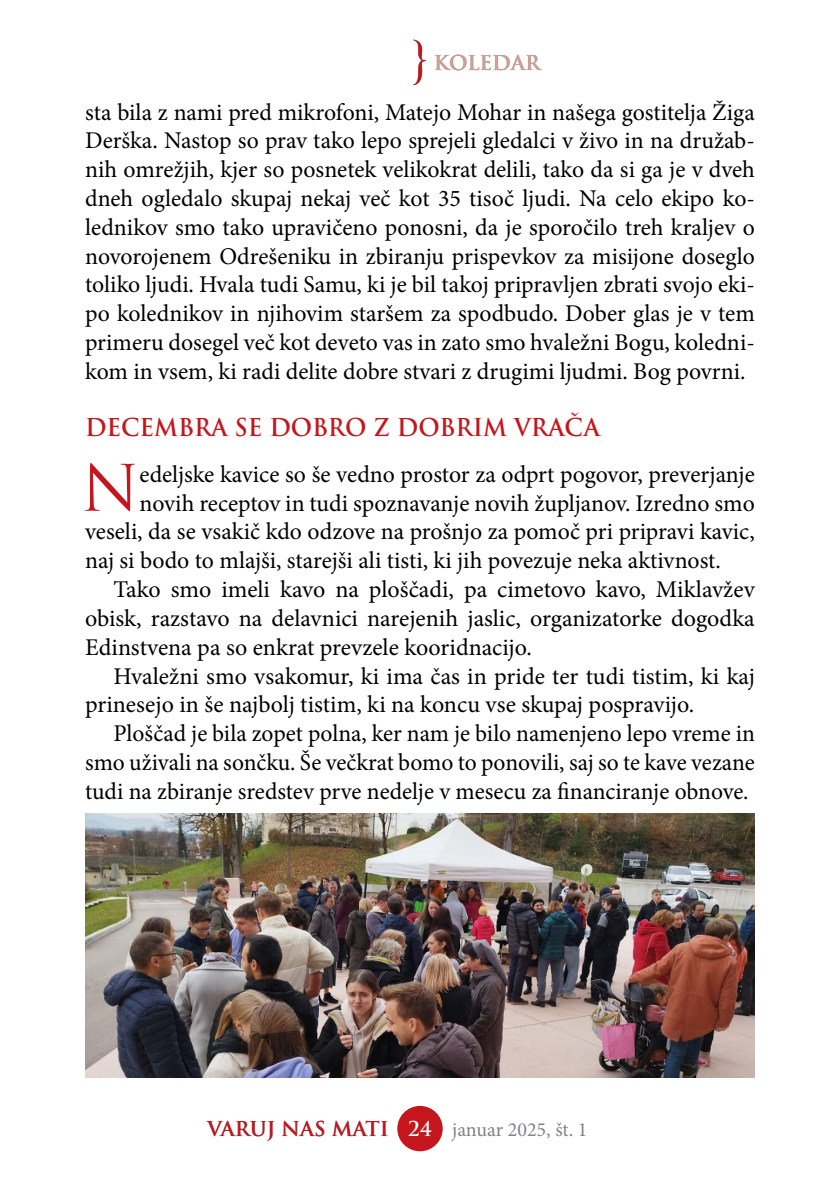
<style>
.page{position:relative;width:840px;height:1191px;background:#fff}
.page>*{position:absolute;margin:0;border:0;box-sizing:border-box;transform-origin:0 0}
.t1{font:62.2px "Trajan Pro";color:#c4161c}
.t2{font:24px/28.8px "Minion Pro";color:#000;text-align:justify}
.t3{font:700 24px "Trajan Pro";color:#c4161c;scale:.96 1}
.t4{font:20px "Minion Pro";color:#808285}
.t5{font:700 20px "Trajan Pro";color:#c4161c}
.t6{font:700 20px "Trajan Pro";color:#cfa093}
.s1{font-family:"Trajan Pro";font-weight:700;color:#fff}
</style>
<div class="page">
<div style="left:397px;top:1106px;width:45px;height:45px;background:#c4161c;border-radius:50%"></div>
<img style="left:85px;top:814px;width:669px;height:263px">
<svg style="left:413px;top:40px;width:12px;height:45px"></svg>
<p class="t6" style="left:433px;top:50px;width:76px">KOLEDAR</p>
<p class="t2" style="left:85px;top:98px;width:671px">sta bila z nami pred mikrofoni, Matejo Mohar in našega gostitelja Žiga Derška. Nastop so prav tako lepo sprejeli gledalci v živo in na družab&shy;nih omrežjih, kjer so posnetek velikokrat delili, tako da si ga je v dveh dneh ogledalo skupaj nekaj več kot 35 tisoč ljudi. Na celo ekipo ko&shy;lednikov smo tako upravičeno ponosni, da je sporočilo treh kraljev o novorojenem Odrešeniku in zbiranju prispevkov za misijone doseglo toliko ljudi. Hvala tudi Samu, ki je bil takoj pripravljen zbrati svojo eki&shy;po kolednikov in njihovim staršem za spodbudo. Dober glas je v tem primeru dosegel več kot deveto vas in zato smo hvaležni Bogu, koledni&shy;kom in vsem, ki radi delite dobre stvari z drugimi ljudmi. Bog povrni.</p>
<p class="t3" style="left:85px;top:412px;width:537px">DECEMBRA SE DOBRO Z DOBRIM VRAČA</p>
<h1 class="t1" style="left:81px;top:448px;width:60px">N</h1>
<p class="t2" style="left:139px;top:460px;width:616px">edeljske kavice so še vedno prostor za odprt pogovor, preverjanje</p>
<p class="t2" style="left:139px;top:489px;width:616px">novih receptov in tudi spoznavanje novih župljanov. Izredno smo</p>
<p class="t2" style="left:85px;top:517px;width:670px">veseli, da se vsakič kdo odzove na prošnjo za pomoč pri pripravi kavic,</p>
<p class="t2" style="left:85px;top:546px;width:637px">naj si bodo to mlajši, starejši ali tisti, ki jih povezuje neka aktivnost.</p>
<p class="t2" style="left:113px;top:575px;width:642px">Tako smo imeli kavo na ploščadi, pa cimetovo kavo, Miklavžev</p>
<p class="t2" style="left:85px;top:604px;width:670px">obisk, razstavo na delavnici narejenih jaslic, organizatorke dogodka</p>
<p class="t2" style="left:85px;top:633px;width:448px">Edinstvena pa so enkrat prevzele kooridnacijo.</p>
<p class="t2" style="left:113px;top:661px;width:642px">Hvaležni smo vsakomur, ki ima čas in pride ter tudi tistim, ki kaj</p>
<p class="t2" style="left:85px;top:690px;width:610px">prinesejo in še najbolj tistim, ki na koncu vse skupaj pospravijo.</p>
<p class="t2" style="left:113px;top:719px;width:642px">Ploščad je bila zopet polna, ker nam je bilo namenjeno lepo vreme in</p>
<p class="t2" style="left:85px;top:748px;width:670px">smo uživali na sončku. Še večkrat bomo to ponovili, saj so te kave vezane</p>
<p class="t2" style="left:85px;top:777px;width:664px">tudi na zbiranje sredstev prve nedelje v mesecu za financiranje obnove.</p>
<p class="t5" style="left:207px;top:1116px;width:183px">VARUJ NAS MATI</p>
<p class="t4" style="left:408px;top:1116px;width:181px"><span class="s1">24</span> januar 2025, št. 1</p>
</div>
